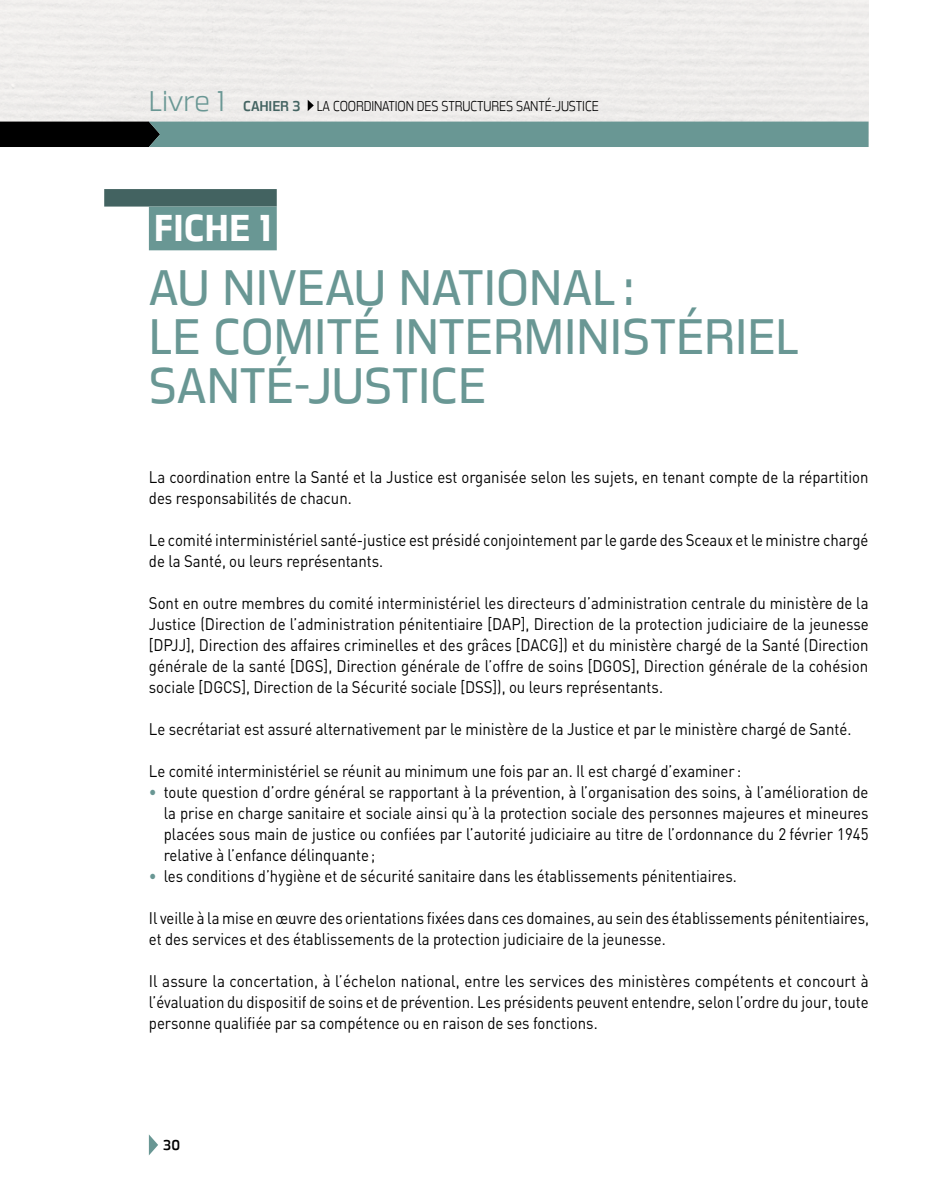
<style>
.page{position:relative;width:943px;height:1191px;background:#fff}
.page>*{position:absolute;margin:0;border:0;box-sizing:border-box;transform-origin:0 0}
._04-Fiche-Titre{font:49px/49px "Great Escape Bk";color:#699794}
._04-Fiche-N{font:700 36.75px "Great Escape Rg";color:#fff}
.TR-Textecourant-esp{font:16.62px/21px "DIN";color:#000;scale:.9 1}
.TR-Textecourant-esp-2{font:16.62px/21px "DIN";color:#000;text-align:justify;scale:.91 1}
.t1{font:14px "Great Escape Lt";letter-spacing:-.01em;color:#000;scale:.88 1}
.t2{font:14px "Great Escape Rg";color:#000}
.s1{font-size:28px;color:#699794}
.s2{font-family:"Great Escape Rg";color:#436361}
.s3{color:#699794}
</style>
<div class="page">
<svg style="left:149px;top:1134px;width:9px;height:21px"></svg>
<svg style="left:308px;top:100px;width:6px;height:11px"></svg>
<svg style="left:0;top:122px;width:868px;height:25px;background:#567c79"></svg>
<div style="left:104px;top:189px;width:173px;height:18px;background:#436361"></div>
<div style="left:149px;top:207px;width:128px;height:43px;background:#699794"></div>
<p class="t1" style="left:149px;top:98px;width:513px"><span class="s1">Livre 1</span> <span class="s2">CAHIER 3</span> LA COORDINATION DES STRUCTURES SANTÉ-JUSTICE</p>
<p class="_04-Fiche-N" style="left:154px;top:206px;width:119px">FICHE 1</p>
<p class="_04-Fiche-Titre" style="left:149px;top:263px;width:652px">AU NIVEAU NATIONAL :<br>LE COMITÉ INTERMINISTÉRIEL<br>SANTÉ-JUSTICE</p>
<p class="TR-Textecourant-esp" style="left:149px;top:466px;width:801px">La coordination entre la Santé et la Justice est organisée selon les sujets, en tenant compte de la répartition des responsabilités de chacun.</p>
<p class="TR-Textecourant-esp" style="left:149px;top:529px;width:801px">Le comité interministériel santé-justice est présidé conjointement par le garde des Sceaux et le ministre chargé de la Santé, ou leurs représentants.</p>
<p class="TR-Textecourant-esp" style="left:149px;top:592px;width:801px;text-align:justify">Sont en outre membres du comité interministériel les directeurs d’administration centrale du ministère de la Justice (Direction de l’administration pénitentiaire [DAP], Direction de la protection judiciaire de la jeunesse [DPJJ], Direction des affaires criminelles et des grâces [DACG]) et du ministère chargé de la Santé (Direction générale de la santé [DGS], Direction générale de l’offre de soins [DGOS], Direction générale de la cohésion sociale [DGCS], Direction de la Sécurité sociale [DSS]), ou leurs représentants.</p>
<p class="TR-Textecourant-esp" style="left:149px;top:718px;width:782px">Le secrétariat est assuré alternativement par le ministère de la Justice et par le ministère chargé de Santé.</p>
<p class="TR-Textecourant-esp" style="left:149px;top:760px;width:659px">Le comité interministériel se réunit au minimum une fois par an. Il est chargé d’examiner :</p>
<p class="TR-Textecourant-esp" style="left:164px;top:781px;width:784px;text-align:justify;text-indent:-15px"><span class="s3">•</span> toute question d’ordre général se rapportant à la prévention, à l’organisation des soins, à l’amélioration de la prise en charge sanitaire et sociale ainsi qu’à la protection sociale des personnes majeures et mineures placées sous main de justice ou confiées par l’autorité judiciaire au titre de l’ordonnance du 2 février 1945 relative à l’enfance délinquante;</p>
<p class="TR-Textecourant-esp" style="left:149px;top:865px;width:654px"><span class="s3">•</span> les conditions d’hygiène et de sécurité sanitaire dans les établissements pénitentiaires.</p>
<p class="TR-Textecourant-esp" style="left:149px;top:907px;width:801px">Il veille à la mise en œuvre des orientations fixées dans ces domaines, au sein des établissements pénitentiaires, et des services et des établissements de la protection judiciaire de la jeunesse.</p>
<p class="TR-Textecourant-esp-2" style="left:149px;top:970px;width:792px">Il assure la concertation, à l’échelon national, entre les services des ministères compétents et concourt à l’évaluation du dispositif de soins et de prévention. Les présidents peuvent entendre, selon l’ordre du jour, toute personne qualifiée par sa compétence ou en raison de ses fonctions.</p>
<p class="t2" style="left:163px;top:1136px;width:18px">30</p>
</div>
